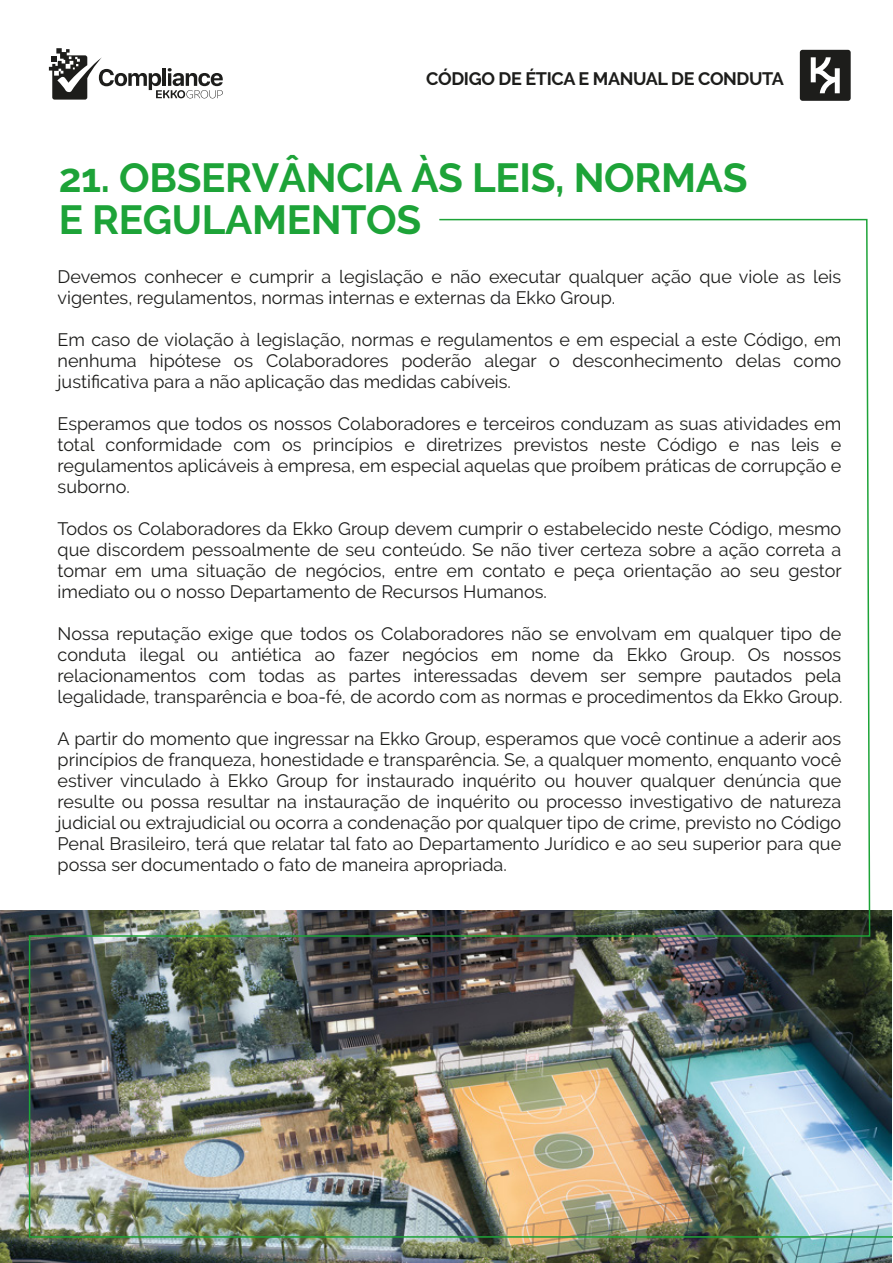
<style>
.page{position:relative;width:893px;height:1263px;background:#fff}
.page>*{position:absolute;margin:0;border:0;box-sizing:border-box;transform-origin:0 0}
.t1{font:700 40.5px/42px "Raleway";letter-spacing:-.01em;color:#1da338}
.t2{font:18px/21px "Raleway";color:#1d1d1b;text-align:justify}
.t3{font:700 18px "Raleway";letter-spacing:-.02em;color:#1d1d1b}
</style>
<div class="page">
<img style="left:0;top:910px;width:892px;height:353px">
<svg style="left:800px;top:50px;width:51px;height:51px"></svg>
<svg style="left:49px;top:48px;width:174px;height:52px"></svg>
<img style="left:28px;top:218px;width:865px;height:1020px">
<p class="t3" style="left:426px;top:68px;width:359px">CÓDIGO DE ÉTICA E MANUAL DE CONDUTA</p>
<h1 class="t1" style="left:59px;top:157px;width:690px">21. OBSERVÂNCIA ÀS LEIS, NORMAS<br>E REGULAMENTOS</h1>
<p class="t2" style="left:58px;top:266px;width:785px">Devemos conhecer e cumprir a legislação e não executar qualquer ação que viole as leis vigentes, regulamentos, normas internas e externas da Ekko Group.</p>
<p class="t2" style="left:58px;top:329px;width:785px">Em caso de violação à legislação, normas e regulamentos e em especial a este Código, em nenhuma hipótese os Colaboradores poderão alegar o desconhecimento delas como justificativa para a não aplicação das medidas cabíveis.</p>
<p class="t2" style="left:58px;top:413px;width:785px">Esperamos que todos os nossos Colaboradores e terceiros conduzam as suas atividades em total conformidade com os princípios e diretrizes previstos neste Código e nas leis e regulamentos aplicáveis à empresa, em especial aquelas que proíbem práticas de corrupção e suborno.</p>
<p class="t2" style="left:58px;top:518px;width:786px">Todos os Colaboradores da Ekko Group devem cumprir o estabelecido neste Código, mesmo que discordem pessoalmente de seu conteúdo. Se não tiver certeza sobre a ação correta a tomar em uma situação de negócios, entre em contato e peça orientação ao seu gestor imediato ou o nosso Departamento de Recursos Humanos.</p>
<p class="t2" style="left:58px;top:623px;width:786px">Nossa reputação exige que todos os Colaboradores não se envolvam em qualquer tipo de conduta ilegal ou antiética ao fazer negócios em nome da Ekko Group. Os nossos relacionamentos com todas as partes interessadas devem ser sempre pautados pela legalidade, transparência e boa-fé, de acordo com as normas e procedimentos da Ekko Group.</p>
<p class="t2" style="left:58px;top:728px;width:785px">A partir do momento que ingressar na Ekko Group, esperamos que você continue a aderir aos princípios de franqueza, honestidade e transparência. Se, a qualquer momento, enquanto você estiver vinculado à Ekko Group for instaurado inquérito ou houver qualquer denúncia que resulte ou possa resultar na instauração de inquérito ou processo investigativo de natureza judicial ou extrajudicial ou ocorra a condenação por qualquer tipo de crime, previsto no Código Penal Brasileiro, terá que relatar tal fato ao Departamento Jurídico e ao seu superior para que possa ser documentado o fato de maneira apropriada.</p>
</div>
